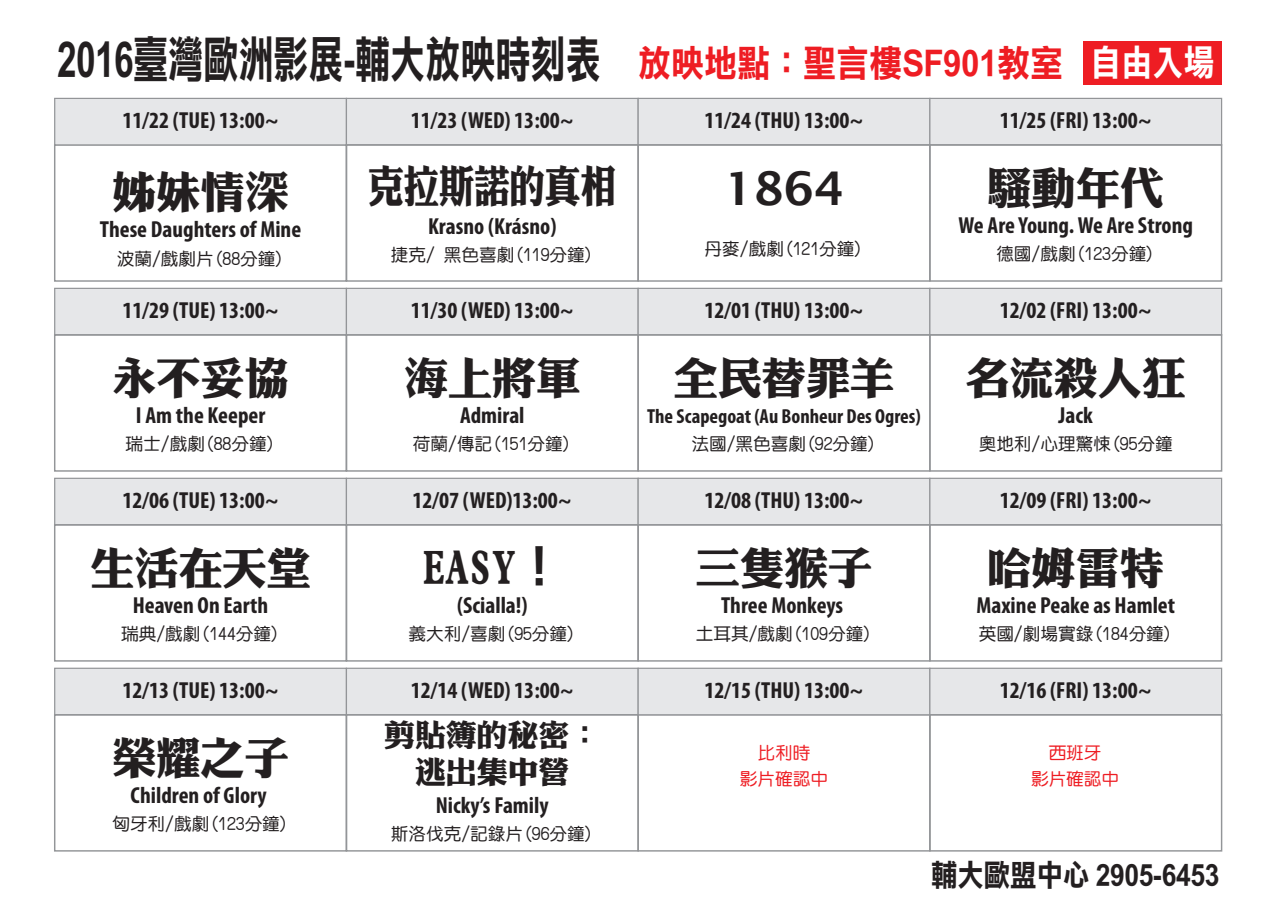
<style>
.page{position:relative;width:1280px;height:910px;background:#fff}
.page>*{position:absolute;margin:0;border:0;box-sizing:border-box;transform-origin:0 0}
.t1{font:49.5px "DF Li Hei Bd HK BF";color:#231f20;scale:.71 1}
.t2{font:46.5px "DF Li King Hei XB WIN BF";color:#231f20}
.t3{font:600 46.5px "Lucida Sans";color:#231f20}
.t4{font:43.65px "DF Li King Hei XB WIN BF";color:#231f20}
.t5{font:43.65px "DF Li King Hei XB WIN BF";color:#231f20;scale:.81 1}
.t6{font:30.6px/36.6px "DF Li King Hei XB WIN BF";color:#231f20;text-align:center}
.t7{font:30.45px "DF Li Hei Bd HK BF";color:#231f20;scale:.86 1}
.t8{font:700 condensed 23.25px "Myriad Pro";color:#231f20}
.t9{font:700 condensed 20.4px "Myriad Pro";color:#231f20}
.t10{font:17.4px "DF Yuan Md HK BF";color:#231f20}
.t11{font:17.4px/26.2px "DF Yuan Md HK BF";color:#ee1d23;text-align:center}
.s1{font-size:36.9px;color:#ee1d23}
.s2{font-size:36px;color:#fff}
</style>
<div class="page">
<div style="left:54px;top:144px;width:293px;height:138px;border:1px solid #939598"></div>
<div style="left:54px;top:98px;width:293px;height:48px;background:#e6e7e9;border:1px solid #939598"></div>
<div style="left:346px;top:98px;width:293px;height:48px;background:#e6e7e9;border:1px solid #939598"></div>
<div style="left:346px;top:144px;width:293px;height:138px;border:1px solid #939598"></div>
<div style="left:637px;top:98px;width:293px;height:48px;background:#e6e7e9;border:1px solid #939598"></div>
<div style="left:637px;top:144px;width:293px;height:138px;border:1px solid #939598"></div>
<div style="left:929px;top:98px;width:293px;height:48px;background:#e6e7e9;border:1px solid #939598"></div>
<div style="left:929px;top:144px;width:293px;height:138px;border:1px solid #939598"></div>
<div style="left:54px;top:288px;width:293px;height:47px;background:#e6e7e9;border:1px solid #939598"></div>
<div style="left:54px;top:334px;width:293px;height:138px;border:1px solid #939598"></div>
<div style="left:346px;top:288px;width:293px;height:47px;background:#e6e7e9;border:1px solid #939598"></div>
<div style="left:346px;top:334px;width:293px;height:138px;border:1px solid #939598"></div>
<div style="left:637px;top:288px;width:293px;height:47px;background:#e6e7e9;border:1px solid #939598"></div>
<div style="left:637px;top:334px;width:293px;height:138px;border:1px solid #939598"></div>
<div style="left:929px;top:288px;width:293px;height:47px;background:#e6e7e9;border:1px solid #939598"></div>
<div style="left:929px;top:334px;width:293px;height:138px;border:1px solid #939598"></div>
<div style="left:54px;top:478px;width:293px;height:47px;background:#e6e7e9;border:1px solid #939598"></div>
<div style="left:54px;top:524px;width:293px;height:138px;border:1px solid #939598"></div>
<div style="left:346px;top:478px;width:293px;height:47px;background:#e6e7e9;border:1px solid #939598"></div>
<div style="left:346px;top:524px;width:293px;height:138px;border:1px solid #939598"></div>
<div style="left:637px;top:478px;width:293px;height:47px;background:#e6e7e9;border:1px solid #939598"></div>
<div style="left:637px;top:524px;width:293px;height:138px;border:1px solid #939598"></div>
<div style="left:929px;top:478px;width:293px;height:47px;background:#e6e7e9;border:1px solid #939598"></div>
<div style="left:929px;top:524px;width:293px;height:138px;border:1px solid #939598"></div>
<div style="left:54px;top:668px;width:293px;height:47px;background:#e6e7e9;border:1px solid #939598"></div>
<div style="left:54px;top:714px;width:293px;height:138px;border:1px solid #939598"></div>
<div style="left:346px;top:668px;width:293px;height:47px;background:#e6e7e9;border:1px solid #939598"></div>
<div style="left:346px;top:714px;width:293px;height:138px;border:1px solid #939598"></div>
<div style="left:637px;top:714px;width:294px;height:138px;border:1px solid #939598"></div>
<div style="left:637px;top:668px;width:293px;height:47px;background:#e6e7e9;border:1px solid #939598"></div>
<div style="left:929px;top:668px;width:293px;height:47px;background:#e6e7e9;border:1px solid #939598"></div>
<div style="left:929px;top:714px;width:293px;height:138px;border:1px solid #939598"></div>
<div style="left:1083px;top:41px;width:138px;height:44px;background:#ee1d23"></div>
<h1 class="t1" style="left:57px;top:34px;width:1632px">2016臺灣歐洲影展-輔大放映時刻表 <span class="s1">放映地點：聖言樓SF901教室</span> <span class="s2">自由入場</span></h1>
<p class="t8" style="left:122px;top:106px;width:158px">11/22 (TUE) 13:00~</p>
<h3 class="t4" style="left:112px;top:170px;width:178px">姊妹情深</h3>
<p class="t8" style="left:100px;top:215px;width:203px">These Daughters of Mine</p>
<p class="t10" style="left:117px;top:250px;width:169px">波蘭/戲劇片(88分鐘)</p>
<p class="t8" style="left:122px;top:296px;width:158px">11/29 (TUE) 13:00~</p>
<h3 class="t4" style="left:112px;top:356px;width:178px">永不妥協</h3>
<p class="t8" style="left:136px;top:400px;width:131px">I Am the Keeper</p>
<p class="t10" style="left:126px;top:435px;width:151px">瑞士/戲劇(88分鐘)</p>
<p class="t8" style="left:411px;top:106px;width:165px">11/23 (WED) 13:00~</p>
<p class="t8" style="left:704px;top:106px;width:161px">11/24 (THU) 13:00~</p>
<h2 class="t3" style="left:724px;top:162px;width:122px">1864</h2>
<p class="t10" style="left:705px;top:240px;width:160px">丹麥/戲劇(121分鐘)</p>
<h3 class="t5" style="left:369px;top:165px;width:307px">克拉斯諾的真相</h3>
<p class="t8" style="left:428px;top:212px;width:130px">Krasno (Krásno)</p>
<p class="t10" style="left:391px;top:246px;width:204px">捷克/ 黑色喜劇(119分鐘)</p>
<p class="t8" style="left:1000px;top:106px;width:153px">11/25 (FRI) 13:00~</p>
<h3 class="t4" style="left:987px;top:166px;width:178px">騷動年代</h3>
<p class="t8" style="left:958px;top:210px;width:236px">We Are Young. We Are Strong</p>
<p class="t10" style="left:996px;top:245px;width:160px">德國/戲劇(123分鐘)</p>
<p class="t8" style="left:411px;top:296px;width:165px">11/30 (WED) 13:00~</p>
<p class="t8" style="left:704px;top:296px;width:161px">12/01 (THU) 13:00~</p>
<p class="t8" style="left:1000px;top:296px;width:153px">12/02 (FRI) 13:00~</p>
<h3 class="t4" style="left:404px;top:356px;width:178px">海上將軍</h3>
<p class="t8" style="left:460px;top:400px;width:66px">Admiral</p>
<p class="t10" style="left:413px;top:435px;width:160px">荷蘭/傳記(151分鐘)</p>
<h3 class="t4" style="left:674px;top:356px;width:222px">全民替罪羊</h3>
<p class="t9" style="left:647px;top:403px;width:275px">The Scapegoat (Au Bonheur Des Ogres)</p>
<p class="t10" style="left:691px;top:435px;width:187px">法國/黑色喜劇(92分鐘)</p>
<h3 class="t4" style="left:965px;top:356px;width:222px">名流殺人狂</h3>
<p class="t8" style="left:1059px;top:400px;width:36px">Jack</p>
<p class="t10" style="left:979px;top:435px;width:196px">奧地利/心理驚悚(95分鐘</p>
<p class="t8" style="left:122px;top:486px;width:158px">12/06 (TUE) 13:00~</p>
<p class="t8" style="left:413px;top:486px;width:161px">12/07 (WED)13:00~</p>
<p class="t8" style="left:704px;top:486px;width:161px">12/08 (THU) 13:00~</p>
<p class="t8" style="left:1000px;top:486px;width:153px">12/09 (FRI) 13:00~</p>
<h3 class="t4" style="left:90px;top:546px;width:222px">生活在天堂</h3>
<p class="t8" style="left:133px;top:590px;width:137px">Heaven On Earth</p>
<p class="t10" style="left:121px;top:625px;width:160px">瑞典/戲劇(144分鐘)</p>
<h2 class="t2" style="left:422px;top:543px;width:143px">EASY！</h2>
<p class="t8" style="left:457px;top:590px;width:72px">(Scialla!)</p>
<p class="t10" style="left:408px;top:625px;width:169px">義大利/喜劇(95分鐘)</p>
<h3 class="t4" style="left:696px;top:546px;width:178px">三隻猴子</h3>
<p class="t8" style="left:721px;top:590px;width:123px">Three Monkeys</p>
<p class="t10" style="left:696px;top:625px;width:178px">土耳其/戲劇(109分鐘)</p>
<h3 class="t4" style="left:987px;top:546px;width:178px">哈姆雷特</h3>
<p class="t8" style="left:976px;top:590px;width:200px">Maxine Peake as Hamlet</p>
<p class="t10" style="left:979px;top:625px;width:196px">英國/劇場實錄(184分鐘)</p>
<p class="t8" style="left:122px;top:676px;width:158px">12/13 (TUE) 13:00~</p>
<p class="t8" style="left:411px;top:676px;width:165px">12/14 (WED) 13:00~</p>
<p class="t8" style="left:704px;top:676px;width:161px">12/15 (THU) 13:00~</p>
<p class="t8" style="left:1000px;top:676px;width:153px">12/16 (FRI) 13:00~</p>
<h3 class="t4" style="left:112px;top:736px;width:178px">榮耀之子</h3>
<p class="t8" style="left:131px;top:780px;width:138px">Children of Glory</p>
<p class="t10" style="left:112px;top:815px;width:178px">匈牙利/戲劇(123分鐘)</p>
<h3 class="t6" style="left:384px;top:717px;width:218px">剪貼簿的秘密：逃出集中營</h3>
<p class="t8" style="left:436px;top:791px;width:114px">Nicky’s Family</p>
<p class="t10" style="left:391px;top:825px;width:204px">斯洛伐克/記錄片(96分鐘)</p>
<p class="t11" style="left:740px;top:739px;width:90px">比利時<br>影片確認中</p>
<p class="t11" style="left:1031px;top:739px;width:90px">西班牙<br>影片確認中</p>
<h3 class="t7" style="left:931px;top:860px;width:336px">輔大歐盟中心 2905-6453</h3>
</div>
